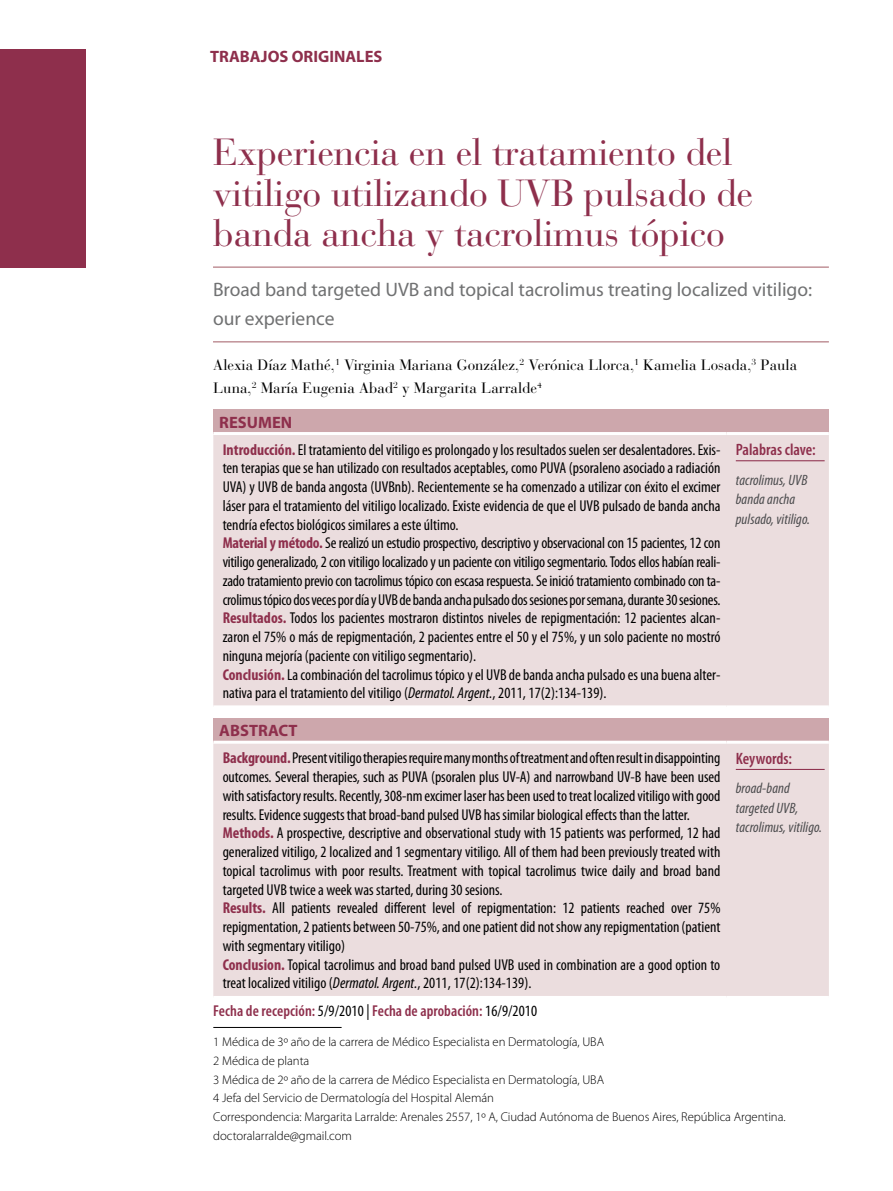
<style>
.page{position:relative;width:893px;height:1191px;background:#fff}
.page>*{position:absolute;margin:0;border:0;box-sizing:border-box;transform-origin:0 0}
.t1{font:37.5px/40.5px "Bauer Bodoni";letter-spacing:-.01em;color:#8e2f4c}
.t2{font:19.5px/28px "Myriad Pro";color:#707172}
.t3{font:700 16.5px "Myriad Pro";color:#8e2f4c}
.t4{font:600 condensed 16.5px "Myriad Pro";color:#8e2f4c}
.t5{font:condensed 15.75px/18.8px "Myriad Pro";color:#000}
.t6{font:600 condensed 15.75px "Myriad Pro";letter-spacing:.005em;color:#8e2f4c}
.t7{font:15px/22.5px "Bauer Bodoni";color:#000}
.t8{font:italic condensed 15px/19.5px "Myriad Pro";letter-spacing:.005em;color:#4b4b4d}
.t9{font:300 12.75px/18.8px "Myriad Pro";letter-spacing:-.005em;color:#000}
.s1{font-weight:700;color:#8e2f4c}
.s2{font-style:italic}
.s3{font-weight:400;color:#000}
</style>
<div class="page">
<div style="left:0;top:50px;width:86px;height:218px;background:#8e2f4c"></div>
<hr style="left:213px;top:266px;width:616px;height:2px;background:#c19298">
<hr style="left:213px;top:341px;width:616px;height:1px;background:#c19298">
<div style="left:213px;top:409px;width:616px;height:24px;background:#cda7ac"></div>
<div style="left:213px;top:435px;width:616px;height:270px;background:#ebddde"></div>
<hr style="left:213px;top:432px;width:513px;height:3px;background:#fff">
<hr style="left:726px;top:432px;width:103px;height:3px;background:#fff">
<hr style="left:736px;top:460px;width:89px;height:1px;background:#8e2f4c">
<div style="left:213px;top:718px;width:616px;height:24px;background:#cda7ac"></div>
<div style="left:213px;top:743px;width:616px;height:253px;background:#ebddde"></div>
<hr style="left:213px;top:740px;width:513px;height:3px;background:#fff">
<hr style="left:726px;top:740px;width:103px;height:3px;background:#fff">
<hr style="left:736px;top:769px;width:89px;height:1px;background:#8e2f4c">
<hr style="left:213px;top:1027px;width:129px;height:1px;background:#000">
<p class="t3" style="left:210px;top:46px;width:174px">TRABAJOS ORIGINALES</p>
<h1 class="t1" style="left:213px;top:132px;width:541px">Experiencia en el tratamiento del vitiligo utilizando UVB pulsado de banda ancha y tacrolimus tópico</h1>
<p class="t2" style="left:213px;top:275px;width:601px">Broad band targeted UVB and topical tacrolimus treating localized vitiligo: our experience</p>
<p class="t7" style="left:213px;top:354px;width:585px">Alexia Díaz Mathé,<sup>1</sup> Virginia Mariana González,<sup>2</sup> Verónica Llorca,<sup>1</sup> Kamelia Losada,<sup>3</sup> Paula<br>Luna,<sup>2</sup> María Eugenia Abad<sup>2</sup> y Margarita Larralde<sup>4</sup></p>
<p class="t3" style="left:219px;top:411px;width:74px">RESUMEN</p>
<p class="t5" style="left:223px;top:440px;width:499px"><span class="s1">Introducción.</span> El tratamiento del vitiligo es prolongado y los resultados suelen ser desalentadores. Exis&shy;ten terapias que se han utilizado con resultados aceptables, como PUVA (psoraleno asociado a radiación UVA) y UVB de banda angosta (UVBnb). Recientemente se ha comenzado a utilizar con éxito el excimer láser para el tratamiento del vitiligo localizado. Existe evidencia de que el UVB pulsado de banda ancha tendría efectos biológicos similares a este último.<br><span class="s1">Material y método.</span> Se realizó un estudio prospectivo, descriptivo y observacional con 15 pacientes, 12 con vitiligo generalizado, 2 con vitiligo localizado y un paciente con vitiligo segmentario. Todos ellos habían reali&shy;zado tratamiento previo con tacrolimus tópico con escasa respuesta. Se inició tratamiento combinado con ta&shy;crolimus tópico dos veces por día y UVB de banda ancha pulsado dos sesiones por semana, durante 30 sesiones.<br><span class="s1">Resultados.</span> Todos los pacientes mostraron distintos niveles de repigmentación: 12 pacientes alcan&shy;zaron el 75% o más de repigmentación, 2 pacientes entre el 50 y el 75%, y un solo paciente no mostró ninguna mejoría (paciente con vitiligo segmentario).<br><span class="s1">Conclusión.</span> La combinación del tacrolimus tópico y el UVB de banda ancha pulsado es una buena alter&shy;nativa para el tratamiento del vitiligo (<span class="s2">Dermatol. Argent.</span>, 2011, 17(2):134-139).</p>
<p class="t4" style="left:736px;top:439px;width:81px">Palabras clave:</p>
<p class="t8" style="left:736px;top:469px;width:76px">tacrolimus, UVB banda ancha pulsado, vitiligo.</p>
<p class="t3" style="left:219px;top:720px;width:80px">ABSTRACT</p>
<p class="t5" style="left:223px;top:748px;width:499px"><span class="s1">Background.</span> Present vitiligo therapies require many months of treatment and often result in disappointing outcomes. Several therapies, such as PUVA (psoralen plus UV-A) and narrowband UV-B have been used with satisfactory results. Recently, 308-nm excimer laser has been used to treat localized vitiligo with good results. Evidence suggests that broad-band pulsed UVB has similar biological effects than the latter.<br><span class="s1">Methods.</span> A prospective, descriptive and observational study with 15 patients was performed, 12 had generalized vitiligo, 2 localized and 1 segmentary vitiligo. All of them had been previously treated with topical tacrolimus with poor results. Treatment with topical tacrolimus twice daily and broad band targeted UVB twice a week was started, during 30 sesions.<br><span class="s1">Results.</span> All patients revealed different level of repigmentation: 12 patients reached over 75% repigmentation, 2 patients between 50-75%, and one patient did not show any repigmentation (patient with segmentary vitiligo)<br><span class="s1">Conclusion.</span> Topical tacrolimus and broad band pulsed UVB used in combination are a good option to treat localized vitiligo (<span class="s2">Dermatol. Argent.</span>, 2011, 17(2):134-139).</p>
<p class="t4" style="left:736px;top:748px;width:58px">Keywords:</p>
<p class="t8" style="left:736px;top:778px;width:88px">broad-band targeted UVB, tacrolimus, vitiligo.</p>
<p class="t6" style="left:213px;top:1001px;width:325px">Fecha de recepción: <span class="s3">5/9/2010 |</span> Fecha de aprobación: <span class="s3">16/9/2010</span></p>
<p class="t9" style="left:213px;top:1032px;width:574px">1 Médica de 3º año de la carrera de Médico Especialista en Dermatología, UBA<br>2 Médica de planta<br>3 Médica de 2º año de la carrera de Médico Especialista en Dermatología, UBA<br>4 Jefa del Servicio de Dermatología del Hospital Alemán<br>Correspondencia: Margarita Larralde: Arenales 2557, 1º A, Ciudad Autónoma de Buenos Aires, República Argentina. doctoralarralde@gmail.com</p>
</div>
